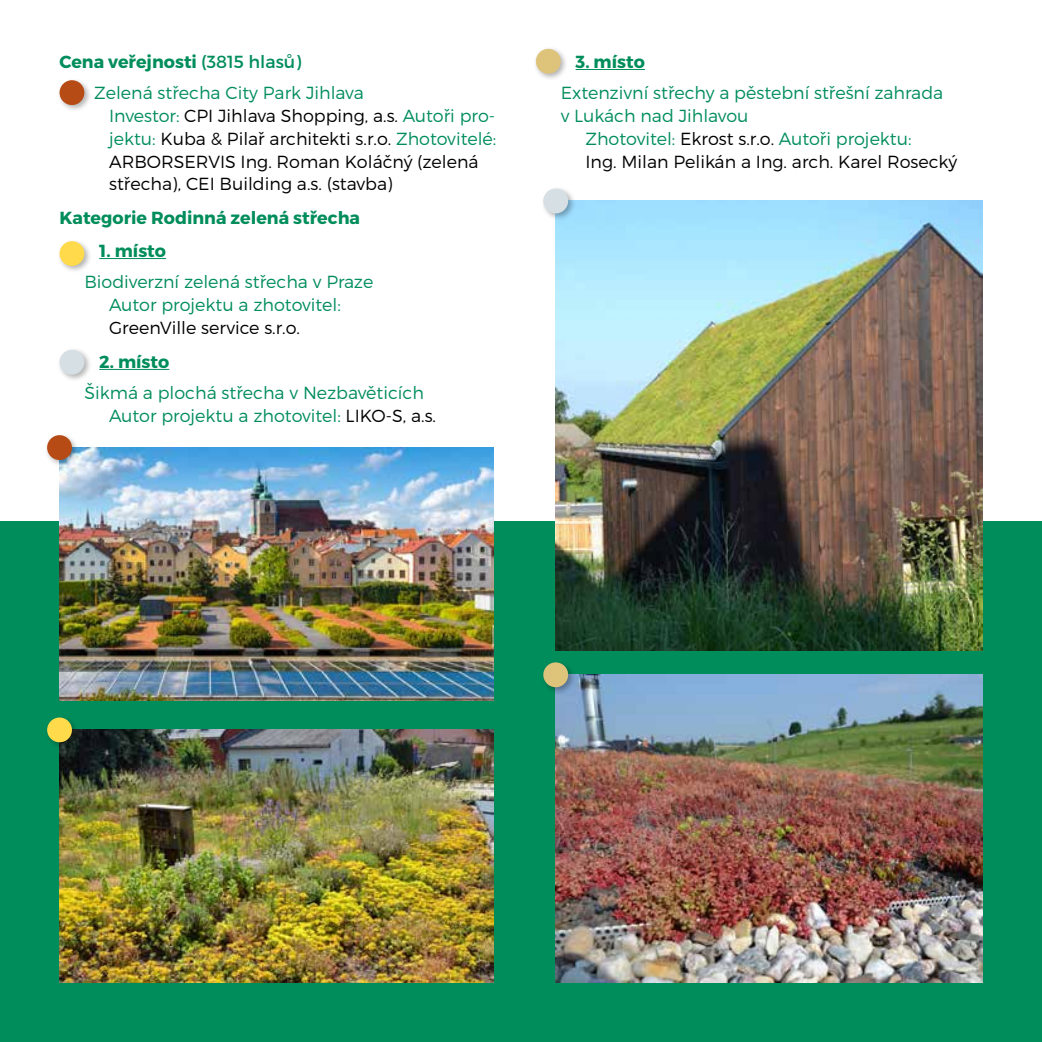
<style>
.page{position:relative;width:1042px;height:1042px;background:#fff}
.page>*{position:absolute;margin:0;border:0;box-sizing:border-box;transform-origin:0 0}
.t1{font:300 17.5px/22.8px "Montserrat";color:#008d5c}
.t2{font:300 17.5px/22.8px "Montserrat";color:#000}
.t3{font:700 17.5px "Montserrat";color:#008d5c}
.s1{font-weight:700}
.s2{font-weight:400}
.s3{color:#008d5c}
.s4{color:#000}
</style>
<div class="page">
<div style="left:0;top:521px;width:1042px;height:521px;background:#008d5c"></div>
<img style="left:60px;top:730px;width:434px;height:253px">
<img style="left:60px;top:447px;width:434px;height:253px">
<hr style="left:99px;top:258px;width:67px;height:1px;background:#008d5c">
<hr style="left:99px;top:369px;width:70px;height:1px;background:#008d5c">
<hr style="left:575px;top:69px;width:70px;height:1px;background:#008d5c">
<div style="left:57px;top:238px;width:35px;height:35px;background:#000;opacity:.3"></div>
<div style="left:60px;top:241px;width:24px;height:25px;background:#ffdb4b;border-radius:50%"></div>
<div style="left:44px;top:714px;width:35px;height:36px;background:#000;opacity:.3"></div>
<div style="left:47px;top:717px;width:25px;height:25px;background:#ffdb4b;border-radius:50%"></div>
<div style="left:57px;top:347px;width:35px;height:35px;background:#000;opacity:.3"></div>
<div style="left:60px;top:350px;width:24px;height:25px;background:#d6dfe3;border-radius:50%"></div>
<div style="left:533px;top:46px;width:35px;height:35px;background:#000;opacity:.3"></div>
<div style="left:536px;top:49px;width:25px;height:25px;background:#dec37a;border-radius:50%"></div>
<div style="left:57px;top:77px;width:35px;height:35px;background:#000;opacity:.3"></div>
<div style="left:60px;top:80px;width:24px;height:25px;background:#b64b15;border-radius:50%"></div>
<div style="left:44px;top:432px;width:35px;height:35px;background:#000;opacity:.3"></div>
<div style="left:47px;top:435px;width:25px;height:25px;background:#b64b15;border-radius:50%"></div>
<img style="left:556px;top:201px;width:426px;height:449px">
<img style="left:556px;top:675px;width:426px;height:307px">
<div style="left:540px;top:659px;width:35px;height:36px;background:#000;opacity:.3"></div>
<div style="left:543px;top:662px;width:25px;height:25px;background:#dec37a;border-radius:50%"></div>
<div style="left:540px;top:185px;width:35px;height:36px;background:#000;opacity:.3"></div>
<div style="left:543px;top:188px;width:25px;height:25px;background:#d6dfe3;border-radius:50%"></div>
<p class="t1" style="left:94px;top:45px;width:271px;line-height:31.5px;text-indent:-35px"><span class="s1">Cena veřejnosti</span> <span class="s2">(3815 hlasů)<br></span>Zelená střecha City Park Jihlava</p>
<p class="t2" style="left:109px;top:104px;width:389px"><span class="s3">Investor:</span> CPI Jihlava Shopping, a.s. <span class="s3">Autoři pro&shy;jektu:</span> Kuba &amp; Pilař architekti s.r.o. <span class="s3">Zhotovitelé:<br></span>ARBORSERVIS Ing. Roman Koláčný (zelená střecha), CEI Building a.s. (stavba)</p>
<p class="t3" style="left:60px;top:207px;width:302px">Kategorie Rodinná zelená střecha</p>
<p class="t3" style="left:99px;top:240px;width:68px">1. místo</p>
<p class="t1" style="left:84px;top:270px;width:290px;text-align:center">Biodiverzní zelená střecha v Praze<br>Autor projektu a zhotovitel:</p>
<p class="t2" style="left:109px;top:316px;width:192px">GreenVille service s.r.o.</p>
<p class="t3" style="left:99px;top:351px;width:72px">2. místo</p>
<p class="t1" style="left:109px;top:381px;width:328px;text-indent:-25px">Šikmá a plochá střecha v Nezbavěticích<br>Autor projektu a zhotovitel: <span class="s4">LIKO-S, a.s.</span></p>
<p class="t3" style="left:575px;top:51px;width:71px">3. místo</p>
<p class="t1" style="left:561px;top:81px;width:384px">Extenzivní střechy a pěstební střešní zahrada</p>
<p class="t1" style="left:561px;top:104px;width:189px">v Lukách nad Jihlavou</p>
<p class="t1" style="left:585px;top:127px;width:327px">Zhotovitel: <span class="s4">Ekrost s.r.o.</span> Autoři projektu:</p>
<p class="t2" style="left:585px;top:150px;width:373px">Ing. Milan Pelikán a Ing. arch. Karel Rosecký</p>
</div>
